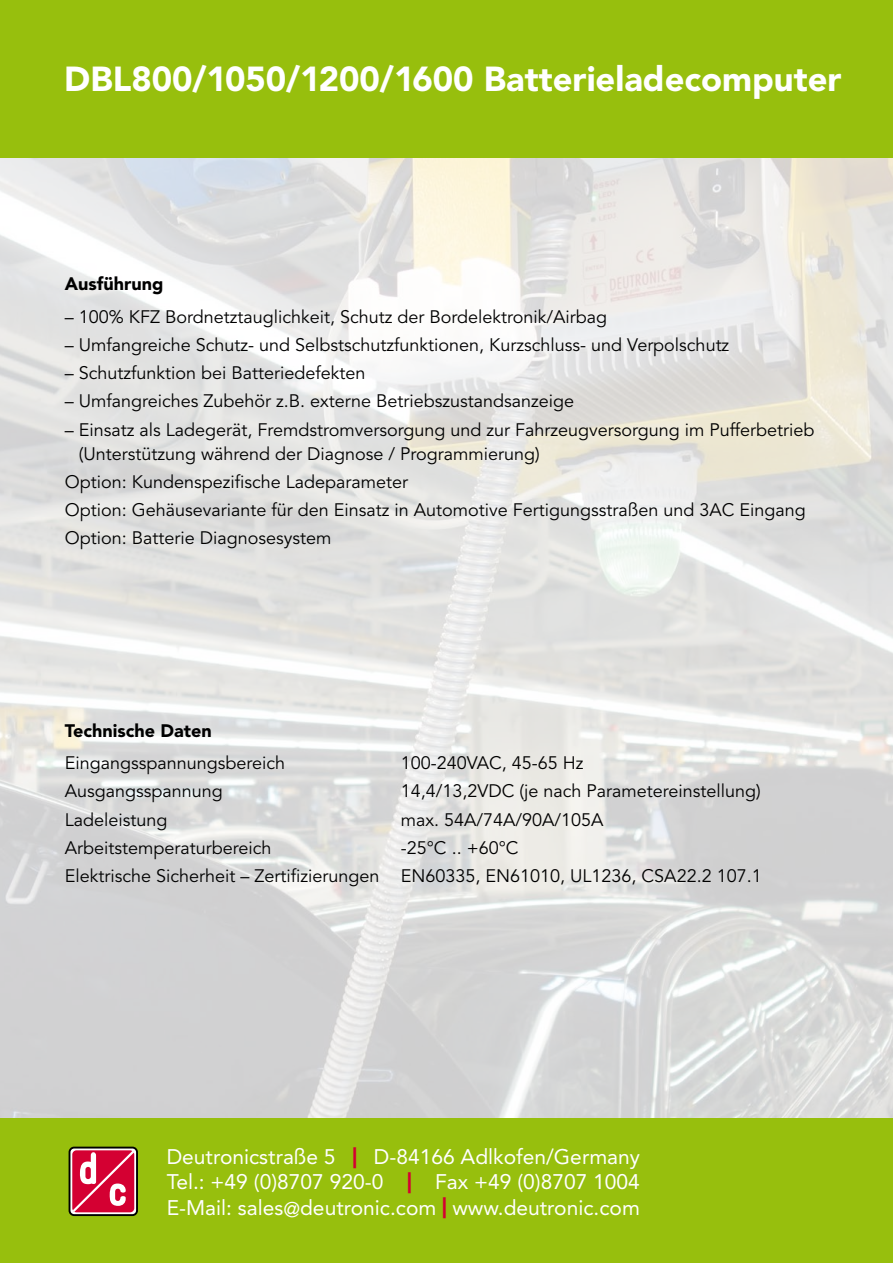
<style>
.page{position:relative;width:893px;height:1263px;background:#fff}
.page>*{position:absolute;margin:0;border:0;box-sizing:border-box;transform-origin:0 0}
.t1{font:900 34.5px "Avenir LT Std";color:#fff}
.t2{font:21px/25.2px "Avenir LT Std";color:#fff;text-align:justify}
.t3{font:18px/28.2px "Avenir LT Std";color:#000}
.t4{font:900 18px "Avenir LT Std";color:#000}
.s1{font-weight:900;color:#d40032}
</style>
<div class="page">
<img style="left:0;top:157px;width:893px;height:961px">
<div style="left:0;top:0;width:893px;height:157px;background:#97bf0d"></div>
<div style="left:0;top:1118px;width:893px;height:145px;background:#97bf0d"></div>
<div style="left:69px;top:1146px;width:69px;height:70px;border:2px solid #000;border-radius:5px"></div>
<svg style="left:70px;top:1148px;width:67px;height:69px;background:#d24563"></svg>
<h1 class="t1" style="left:64px;top:58px;width:779px">DBL800/1050/1200/1600 Batterieladecomputer</h1>
<p class="t4" style="left:65px;top:273px;width:100px">Ausführung</p>
<p class="t3" style="left:65px;top:303px;width:544px">– 100% KFZ Bordnetztauglichkeit, Schutz der Bordelektronik/Airbag</p>
<p class="t3" style="left:65px;top:331px;width:666px">– Umfangreiche Schutz- und Selbstschutzfunktionen, Kurzschluss- und Verpolschutz</p>
<p class="t3" style="left:65px;top:359px;width:302px">– Schutzfunktion bei Batteriedefekten</p>
<p class="t3" style="left:65px;top:388px;width:511px">– Umfangreiches Zubehör z.B. externe Betriebszustandsanzeige</p>
<p class="t3" style="left:79px;top:418px;width:737px;line-height:24px;text-indent:-14px">– Einsatz als Ladegerät, Fremdstromversorgung und zur Fahrzeugversorgung im Pufferbetrieb (Unterstützung während der Diagnose / Programmierung)</p>
<p class="t3" style="left:65px;top:468px;width:743px">Option: Kundenspezifische Ladeparameter<br>Option: Gehäusevariante für den Einsatz in Automotive Fertigungsstraßen und 3AC Eingang<br>Option: Batterie Diagnosesystem</p>
<p class="t4" style="left:65px;top:719px;width:149px">Technische Daten</p>
<p class="t3" style="left:65px;top:749px;width:222px">Eingangsspannungsbereich</p>
<p class="t3" style="left:401px;top:749px;width:184px">100-240VAC, 45-65 Hz</p>
<p class="t3" style="left:65px;top:777px;width:160px">Ausgangsspannung</p>
<p class="t3" style="left:401px;top:777px;width:362px">14,4/13,2VDC (je nach Parametereinstellung)</p>
<p class="t3" style="left:65px;top:806px;width:104px">Ladeleistung</p>
<p class="t3" style="left:401px;top:806px;width:204px">max. 54A/74A/90A/105A</p>
<p class="t3" style="left:65px;top:834px;width:208px">Arbeitstemperaturbereich</p>
<p class="t3" style="left:65px;top:834px;width:698px;text-indent:336px">-25°C .. +60°C<br>Elektrische Sicherheit – Zertifizierungen EN60335, EN61010, UL1236, CSA22.2 107.1</p>
<p class="t2" style="left:167px;top:1144px;width:475px">Deutronicstraße 5 <span class="s1">|</span> D-84166 Adlkofen/Germany Tel.: +49 (0)8707 920-0 <span class="s1">|</span> Fax +49 (0)8707 1004<br>E-Mail: sales@deutronic.com <span class="s1">|</span> www.deutronic.com</p>
</div>
